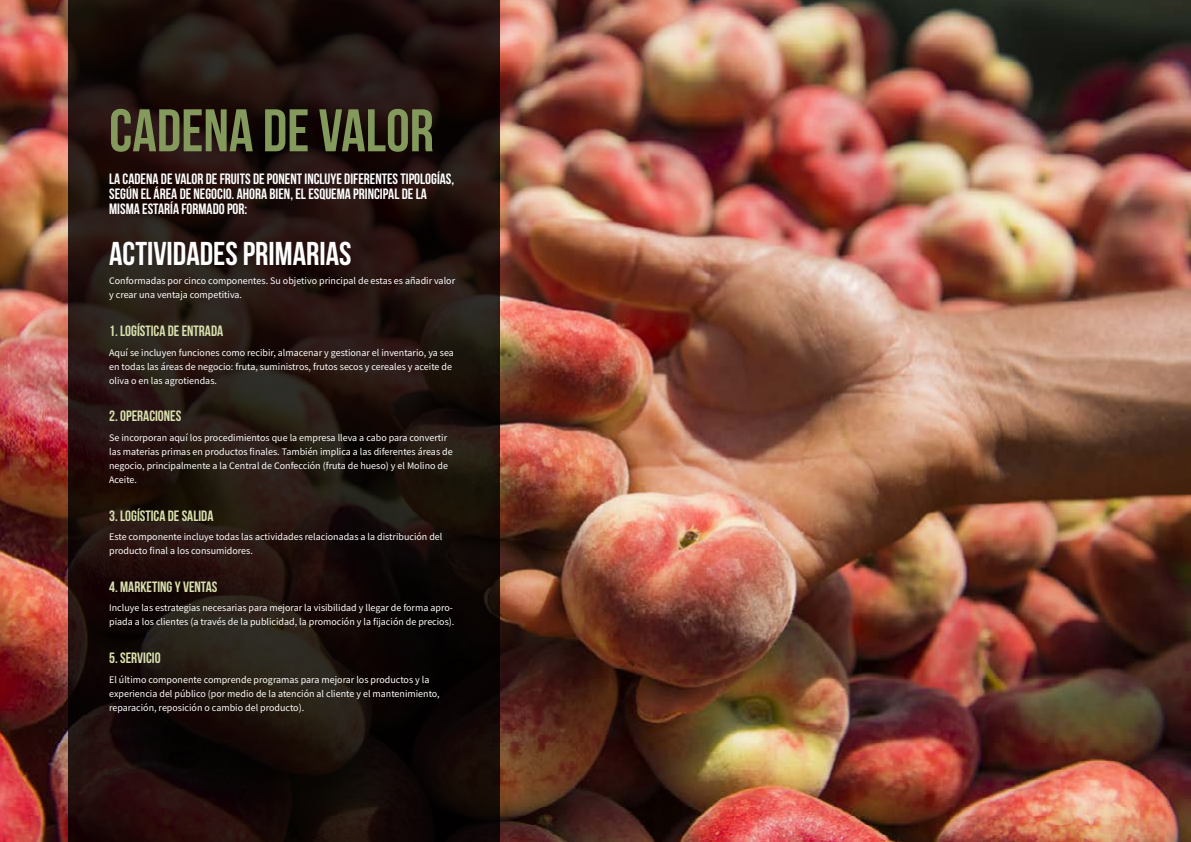
<style>
.page{position:relative;width:1191px;height:842px;background:#fff}
.page>*{position:absolute;margin:0;border:0;box-sizing:border-box;transform-origin:0 0}
.t1{font:700 60px "Bebas Neue";color:#839a5c}
.t2{font:700 33px "Bebas Neue";color:#fff}
.t3{font:700 15px/15px "Bebas Neue";color:#fff}
.t4{font:700 15px "Bebas Neue";color:#dae1af}
.t5{font:10px/14px "Source Sans Pro";color:#fff}
</style>
<div class="page">
<img style="left:0;top:0;width:1191px;height:842px">
<svg style="left:68px;top:0;width:431px;height:842px"></svg>
<h1 class="t1" style="left:109px;top:98px;width:326px">CADENA DE VALOR</h1>
<h3 class="t3" style="left:109px;top:171px;width:346px">LA CADENA DE VALOR DE FRUITS DE PONENT INCLUYE DIFERENTES TIPOLOGÍAS,<br>SEGÚN EL ÁREA DE NEGOCIO. AHORA BIEN, EL ESQUEMA PRINCIPAL DE LA<br>MISMA ESTARÍA FORMADO POR:</h3>
<h2 class="t2" style="left:109px;top:235px;width:244px">ACTIVIDADES PRIMARIAS</h2>
<p class="t5" style="left:109px;top:274px;width:347px">Conformadas por cinco componentes. Su objetivo principal de estas es añadir valor y crear una ventaja competitiva.</p>
<h3 class="t4" style="left:109px;top:323px;width:116px">1. LOGÍSTICA DE ENTRADA</h3>
<p class="t5" style="left:109px;top:345px;width:346px">Aquí se incluyen funciones como recibir, almacenar y gestionar el inventario, ya sea en todas las áreas de negocio: fruta, suministros, frutos secos y cereales y aceite de oliva o en las agrotiendas.</p>
<h3 class="t4" style="left:109px;top:408px;width:74px">2. OPERACIONES</h3>
<p class="t5" style="left:109px;top:431px;width:345px">Se incorporan aquí los procedimientos que la empresa lleva a cabo para convertir las materias primas en productos finales. También implica a las diferentes áreas de negocio, principalmente a la Central de Confección (fruta de hueso) y el Molino de Aceite.</p>
<h3 class="t4" style="left:109px;top:507px;width:106px">3. LOGÍSTICA DE SALIDA</h3>
<p class="t5" style="left:109px;top:530px;width:335px">Este componente incluye todas las actividades relacionadas a la distribución del producto final a los consumidores.</p>
<h3 class="t4" style="left:109px;top:578px;width:110px">4. MARKETING Y VENTAS</h3>
<p class="t5" style="left:109px;top:601px;width:347px">Incluye las estrategias necesarias para mejorar la visibilidad y llegar de forma apro&shy;piada a los clientes (a través de la publicidad, la promoción y la fijación de precios).</p>
<h3 class="t4" style="left:109px;top:650px;width:53px">5. SERVICIO</h3>
<p class="t5" style="left:109px;top:672px;width:332px">El último componente comprende programas para mejorar los productos y la experiencia del público (por medio de la atención al cliente y el mantenimiento, reparación, reposición o cambio del producto).</p>
</div>
